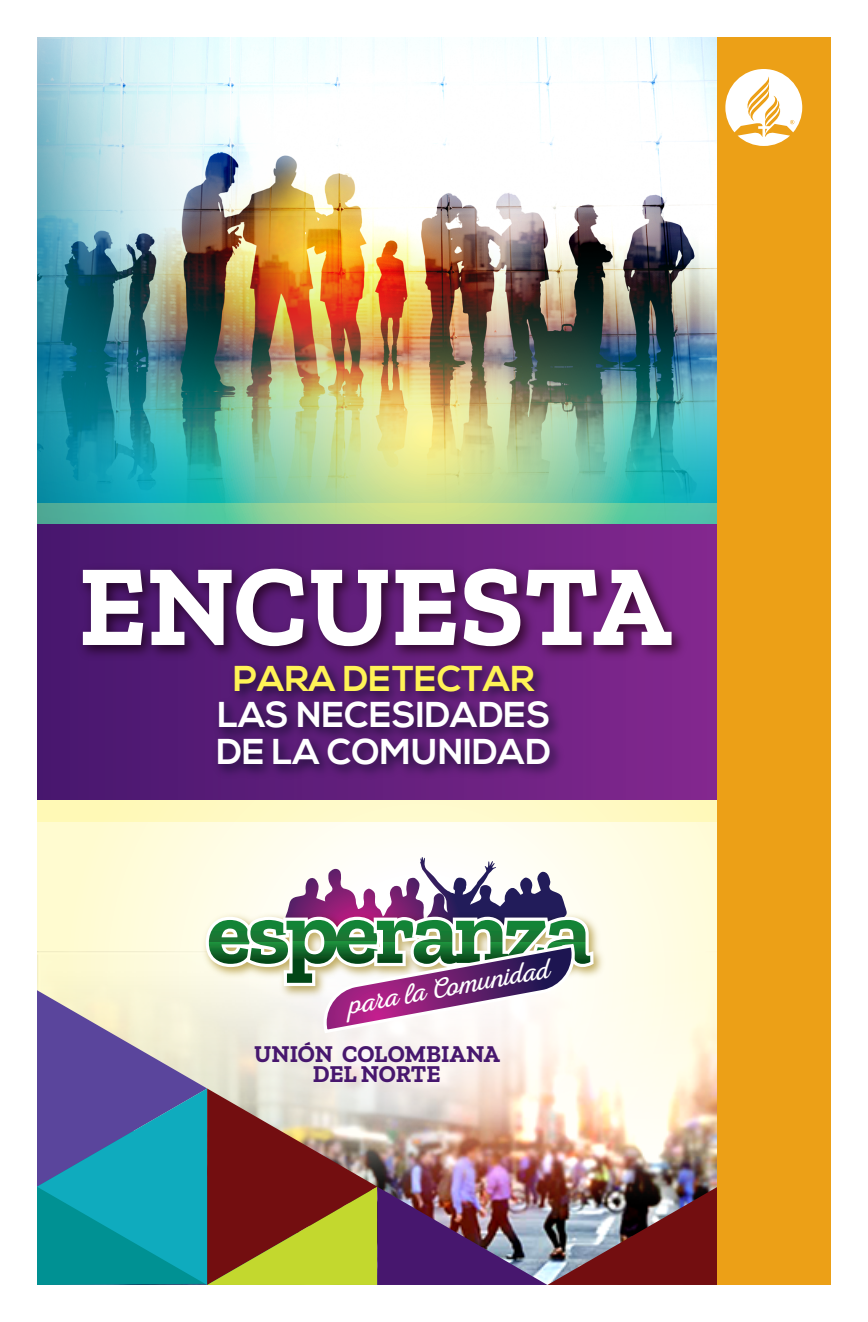
<style>
.page{position:relative;width:868px;height:1322px;background:#fff}
.page>*{position:absolute;margin:0;border:0;box-sizing:border-box;transform-origin:0 0}
.t1{font:700 115.6px "Zilla Slab";color:#fff}
.t2{font:700 35.8px/36.4px "Nexa";color:#fff}
.t3{font:700 35.8px "Nexa";color:#fff356}
.t4{font:italic 27.8px "Nexa Rust Script L 0";color:#fff}
.t5{font:700 24px/20px "Zilla Slab";color:#47176e;text-align:center}
</style>
<div class="page">
<svg style="left:37px;top:821px;width:680px;height:37px"></svg>
<img style="left:37px;top:37px;width:680px;height:466px">
<svg style="left:37px;top:503px;width:680px;height:318px;background:#c2e3ae"></svg>
<div style="left:37px;top:524px;width:688px;height:276px;background:linear-gradient(to right,#46176d,#83288f)"></div>
<img style="left:69px;top:540px;width:640px;height:153px">
<div style="left:717px;top:37px;width:114px;height:1247px;background:#eca017"></div>
<svg style="left:725px;top:69px;width:77px;height:77px"></svg>
<img style="left:208px;top:651px;width:362px;height:142px">
<img style="left:37px;top:858px;width:680px;height:426px">
<h1 class="t1" style="left:78px;top:540px;width:595px">ENCUESTA</h1>
<p class="t3" style="left:233px;top:657px;width:303px">PARA DETECTAR</p>
<p class="t2" style="left:217px;top:698px;width:335px">LAS NECESIDADES<br>DE LA COMUNIDAD</p>
<p class="t4" style="left:344px;top:989px;width:207px;rotate:-10deg">para la Comunidad</p>
<p class="t5" style="left:254px;top:1044px;width:247px">UNIÓN COLOMBIANA<br>DEL NORTE</p>
</div>
